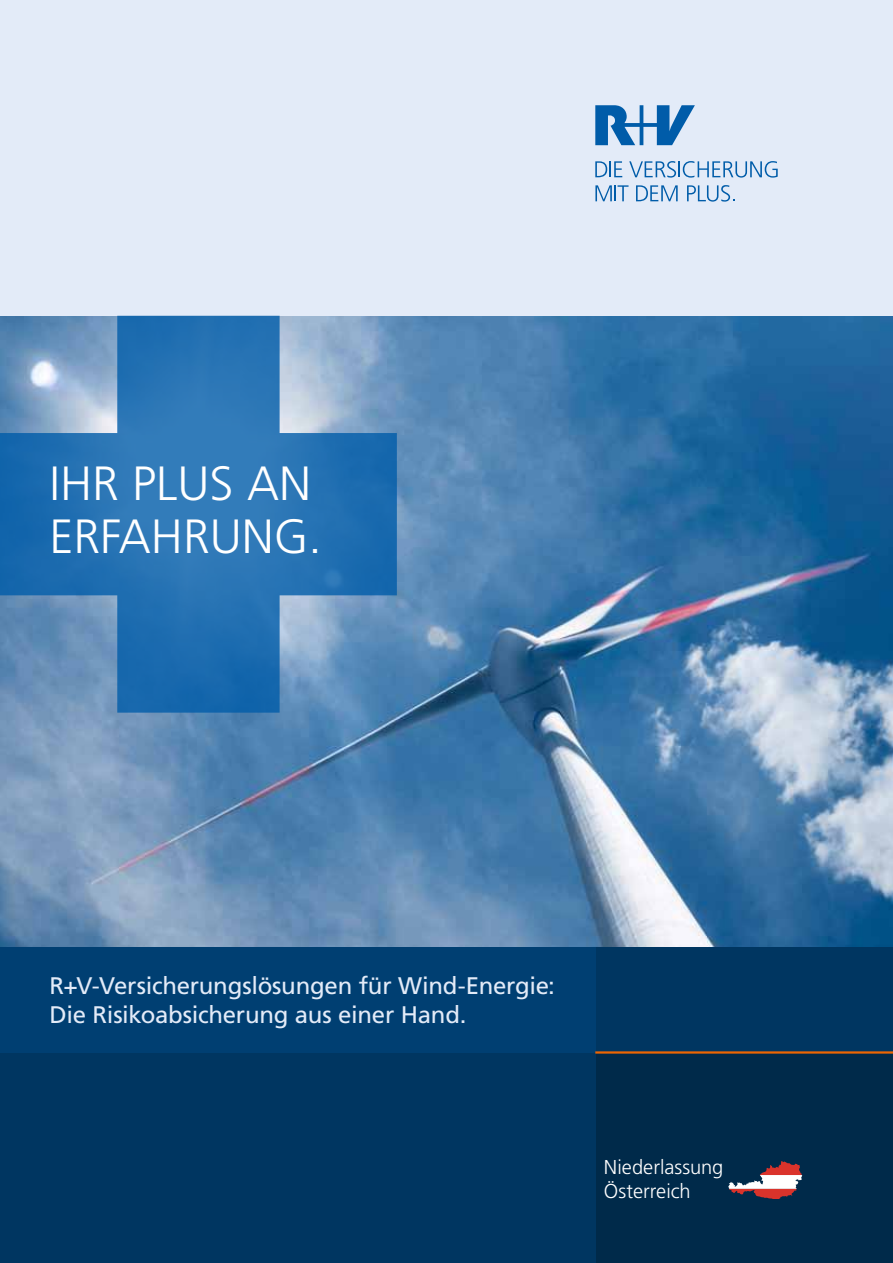
<style>
.page{position:relative;width:893px;height:1263px;background:#fff}
.page>*{position:absolute;margin:0;border:0;box-sizing:border-box;transform-origin:0 0}
.t1{font:300 48px/52.8px "Frutiger LT";color:#fff}
.t2{font:24px/28.8px "Frutiger LT";letter-spacing:-.01em;color:#e3ebf8}
.t3{font:300 20.1px/24.2px "Frutiger LT";color:#fff}
</style>
<div class="page">
<img style="left:0;top:316px;width:893px;height:631px">
<div style="left:0;top:0;width:893px;height:316px;background:#e3ebf8"></div>
<div style="left:0;top:947px;width:893px;height:316px;background:#002a4a"></div>
<div style="left:0;top:947px;width:595px;height:316px;background:#003661"></div>
<div style="left:0;top:947px;width:893px;height:105px;background:linear-gradient(to right,#004278,#003661)"></div>
<svg style="left:595px;top:105px;width:100px;height:40px"></svg>
<svg style="left:595px;top:161px;width:27px;height:16px"></svg>
<svg style="left:629px;top:161px;width:149px;height:17px"></svg>
<svg style="left:595px;top:185px;width:33px;height:16px"></svg>
<svg style="left:636px;top:185px;width:42px;height:16px"></svg>
<svg style="left:687px;top:185px;width:48px;height:17px"></svg>
<svg style="left:728px;top:1161px;width:74px;height:37px"></svg>
<svg style="left:0;top:316px;width:397px;height:397px"></svg>
<hr style="left:595px;top:1051px;width:298px;height:2px;background:#ec6502">
<h1 class="t1" style="left:50px;top:458px;width:274px">IHR PLUS AN<br>ERFAHRUNG.</h1>
<p class="t2" style="left:50px;top:972px;width:507px">R+V-Versicherungslösungen für Wind-Energie:<br>Die Risikoabsicherung aus einer Hand.</p>
<p class="t3" style="left:604px;top:1155px;width:121px">Niederlassung<br>Österreich</p>
</div>
